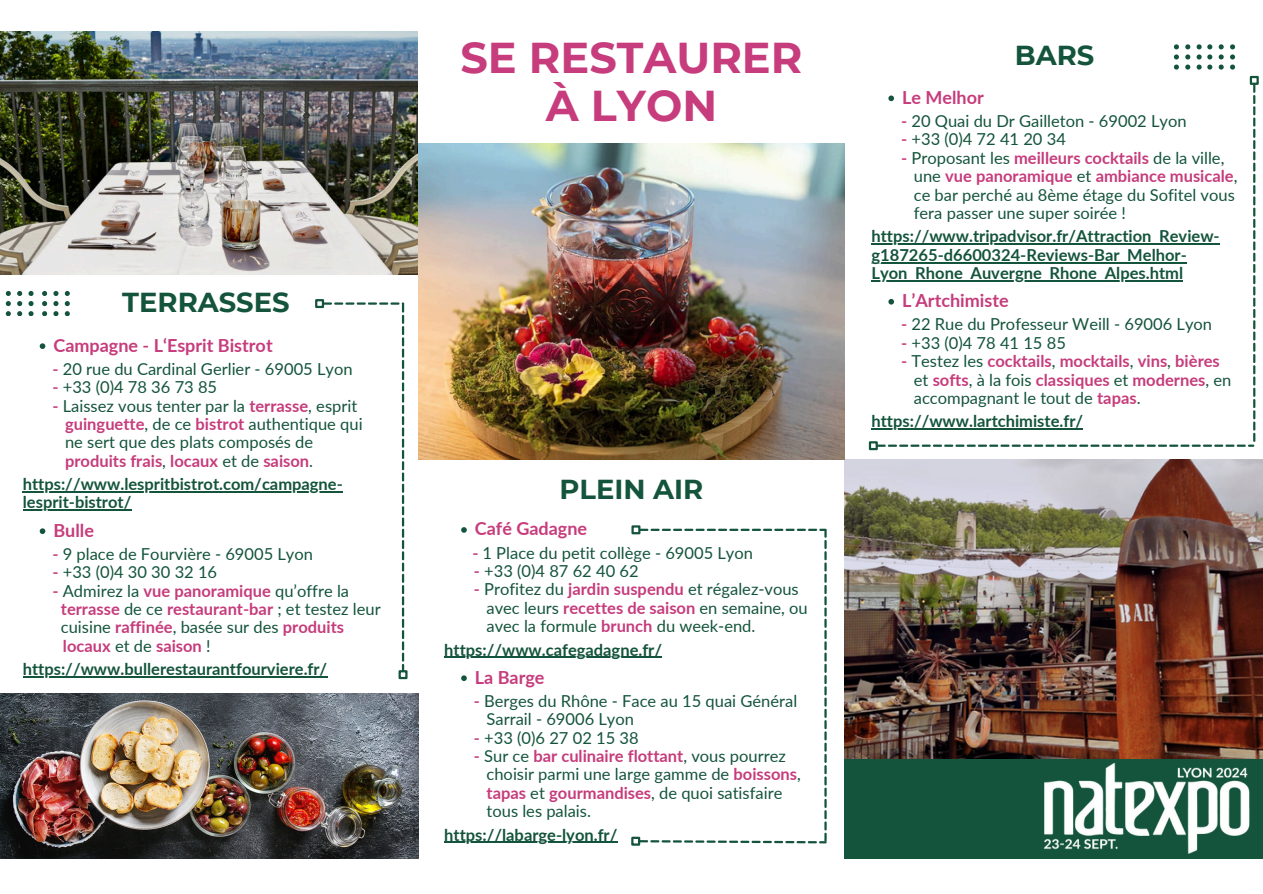
<style>
.page{position:relative;width:1263px;height:894px;background:#fff}
.page>*{position:absolute;margin:0;border:0;box-sizing:border-box;transform-origin:0 0}
.t1{font:700 43.05px/48.3px "Montserrat";color:#c63c7c;text-align:center}
.t2{font:700 27.45px "Montserrat";color:#14543c}
.t3{font:700 18px "Lato";color:#c63c7c}
.t4{font:16.5px "Lato";color:#14543c}
.t5{font:700 16.5px "Lato";color:#14543c}
.t6{font:700 16.5px "Lato";color:#c63c7c}
.s1{font-weight:700;color:#c63c7c}
.s2{font-weight:400;color:#14543c}
</style>
<div class="page">
<div style="left:844px;top:758px;width:419px;height:100px;background:#14543c"></div>
<img style="left:0;top:32px;width:418px;height:243px">
<img style="left:844px;top:459px;width:419px;height:299px">
<svg style="left:42px;top:291px;width:5px;height:24px"></svg>
<svg style="left:53px;top:291px;width:5px;height:24px"></svg>
<svg style="left:65px;top:291px;width:5px;height:24px"></svg>
<svg style="left:6px;top:291px;width:5px;height:24px"></svg>
<svg style="left:17px;top:291px;width:5px;height:24px"></svg>
<svg style="left:29px;top:291px;width:5px;height:24px"></svg>
<div style="left:1250px;top:76px;width:9px;height:9px;border:2px solid #14543c"></div>
<svg style="left:1174px;top:44px;width:5px;height:15px"></svg>
<svg style="left:1185px;top:44px;width:5px;height:15px"></svg>
<svg style="left:1174px;top:65px;width:5px;height:4px"></svg>
<svg style="left:1185px;top:65px;width:5px;height:4px"></svg>
<svg style="left:1197px;top:44px;width:15px;height:15px"></svg>
<svg style="left:1219px;top:44px;width:5px;height:15px"></svg>
<svg style="left:1230px;top:44px;width:5px;height:15px"></svg>
<svg style="left:1197px;top:65px;width:15px;height:4px"></svg>
<svg style="left:1219px;top:65px;width:5px;height:4px"></svg>
<svg style="left:1230px;top:65px;width:5px;height:4px"></svg>
<img style="left:1027px;top:748px;width:233px;height:111px">
<div style="left:869px;top:441px;width:9px;height:9px;border:2px solid #14543c"></div>
<svg style="left:461px;top:527px;width:6px;height:5px"></svg>
<hr style="left:444px;top:656px;width:218px;height:2px;background:#14543c">
<svg style="left:461px;top:675px;width:6px;height:5px"></svg>
<hr style="left:444px;top:841px;width:173px;height:1px;background:#14543c">
<img style="left:418px;top:144px;width:426px;height:315px">
<div style="left:631px;top:525px;width:9px;height:9px;border:2px solid #14543c"></div>
<img style="left:0;top:693px;width:418px;height:164px">
<svg style="left:40px;top:343px;width:5px;height:6px"></svg>
<hr style="left:23px;top:491px;width:320px;height:1px;background:#14543c">
<hr style="left:23px;top:509px;width:108px;height:2px;background:#14543c">
<svg style="left:40px;top:528px;width:5px;height:6px"></svg>
<hr style="left:23px;top:676px;width:304px;height:1px;background:#14543c">
<hr style="left:871px;top:243px;width:349px;height:2px;background:#14543c">
<hr style="left:871px;top:262px;width:316px;height:1px;background:#14543c">
<hr style="left:871px;top:280px;width:312px;height:1px;background:#14543c">
<svg style="left:877px;top:84px;width:378px;height:362px"></svg>
<hr style="left:871px;top:428px;width:212px;height:2px;background:#14543c">
<div style="left:315px;top:299px;width:9px;height:9px;border:2px solid #14543c"></div>
<svg style="left:323px;top:302px;width:81px;height:369px"></svg>
<div style="left:399px;top:670px;width:9px;height:9px;border:2px solid #14543c"></div>
<svg style="left:639px;top:528px;width:188px;height:315px"></svg>
<div style="left:631px;top:836px;width:9px;height:9px;border:2px solid #14543c"></div>
<h3 class="t1" style="left:460px;top:33px;width:343px">SE RESTAURER<br>À LYON</h3>
<p class="t2" style="left:122px;top:285px;width:169px">TERRASSES</p>
<h2 class="t3" style="left:53px;top:334px;width:221px">Campagne - L‘Esprit Bistrot</h2>
<p class="t4" style="left:52px;top:358px;width:302px"><span class="s1">-</span> 20 rue du Cardinal Gerlier - 69005 Lyon</p>
<p class="t4" style="left:52px;top:377px;width:166px"><span class="s1">-</span> +33 (0)4 78 36 73 85</p>
<p class="t4" style="left:52px;top:395px;width:306px"><span class="s1">-</span> Laissez vous tenter par la <span class="s1">terrasse</span>, esprit</p>
<p class="t4" style="left:65px;top:413px;width:299px"><span class="s1">guinguette</span>, de ce <span class="s1">bistrot</span> authentique qui</p>
<p class="t4" style="left:65px;top:432px;width:250px">ne sert que des plats composés de</p>
<p class="t6" style="left:65px;top:450px;width:250px">produits frais<span class="s2">,</span> locaux <span class="s2">et de</span> saison<span class="s2">.</span></p>
<h3 class="t5" style="left:23px;top:473px;width:322px">https://www.lespritbistrot.com/campagne-</h3>
<p class="t5" style="left:23px;top:492px;width:110px">lesprit-bistrot/</p>
<p class="t3" style="left:53px;top:518px;width:42px">Bulle</p>
<p class="t4" style="left:52px;top:543px;width:262px"><span class="s1">-</span> 9 place de Fourvière - 69005 Lyon</p>
<p class="t4" style="left:52px;top:562px;width:166px"><span class="s1">-</span> +33 (0)4 30 30 32 16</p>
<p class="t4" style="left:52px;top:580px;width:298px"><span class="s1">-</span> Admirez la <span class="s1">vue panoramique</span> qu’offre la</p>
<p class="t6" style="left:61px;top:598px;width:321px">terrasse <span class="s2">de ce</span> restaurant-bar <span class="s2">; et testez leur</span></p>
<p class="t4" style="left:61px;top:617px;width:285px">cuisine <span class="s1">raffinée</span>, basée sur des <span class="s1">produits</span></p>
<p class="t6" style="left:63px;top:635px;width:149px">locaux <span class="s2">et de</span> saison <span class="s2">!</span></p>
<p class="t5" style="left:23px;top:658px;width:306px">https://www.bullerestaurantfourviere.fr/</p>
<p class="t2" style="left:559px;top:472px;width:145px">PLEIN AIR</p>
<h2 class="t3" style="left:475px;top:517px;width:114px">Café Gadagne</h2>
<p class="t4" style="left:472px;top:542px;width:282px"><span class="s1">-</span> 1 Place du petit collège - 69005 Lyon</p>
<p class="t4" style="left:474px;top:560px;width:166px"><span class="s1">-</span> +33 (0)4 87 62 40 62</p>
<p class="t4" style="left:474px;top:579px;width:326px"><span class="s1">-</span> Profitez du <span class="s1">jardin suspendu</span> et régalez-vous</p>
<p class="t4" style="left:486px;top:597px;width:323px">avec leurs <span class="s1">recettes de saison</span> en semaine, ou</p>
<p class="t4" style="left:486px;top:615px;width:270px">avec la formule <span class="s1">brunch</span> du week-end.</p>
<p class="t5" style="left:444px;top:639px;width:219px">https://www.cafegadagne.fr/</p>
<p class="t3" style="left:475px;top:665px;width:71px">La Barge</p>
<p class="t4" style="left:474px;top:690px;width:325px"><span class="s1">-</span> Berges du Rhône - Face au 15 quai Général</p>
<p class="t4" style="left:487px;top:708px;width:149px">Sarrail - 69006 Lyon</p>
<h3 class="t4" style="left:474px;top:727px;width:166px"><span class="s1">-</span> +33 (0)6 27 02 15 38</h3>
<p class="t6" style="left:474px;top:745px;width:313px">- <span class="s2">Sur ce</span> bar culinaire flottant<span class="s2">, vous pourrez</span></p>
<p class="t4" style="left:487px;top:764px;width:316px">choisir parmi une large gamme de <span class="s1">boissons</span>,</p>
<p class="t4" style="left:487px;top:782px;width:297px"><span class="s1">tapas</span> et <span class="s1">gourmandises</span>, de quoi satisfaire</p>
<p class="t4" style="left:487px;top:800px;width:106px">tous les palais.</p>
<p class="t5" style="left:444px;top:824px;width:175px">https://labarge-lyon.fr/</p>
<h3 class="t2" style="left:1015px;top:39px;width:81px">BARS</h3>
<p class="t3" style="left:902px;top:86px;width:83px">Le Melhor</p>
<h2 class="t4" style="left:901px;top:111px;width:287px"><span class="s1">-</span> 20 Quai du Dr Gailleton - 69002 Lyon</h2>
<p class="t4" style="left:901px;top:129px;width:166px"><span class="s1">-</span> +33 (0)4 72 41 20 34</p>
<p class="t4" style="left:901px;top:147px;width:325px"><span class="s1">-</span> Proposant les <span class="s1">meilleurs cocktails</span> de la ville,</p>
<p class="t6" style="left:914px;top:166px;width:325px"><span class="s2">une</span> vue panoramique <span class="s2">et</span> ambiance musicale<span class="s2">,</span></p>
<p class="t4" style="left:914px;top:184px;width:323px">ce bar perché au 8ème étage du Sofitel vous</p>
<p class="t4" style="left:914px;top:203px;width:214px">fera passer une super soirée !</p>
<p class="t5" style="left:871px;top:226px;width:350px">https://www.tripadvisor.fr/Attraction_Review-</p>
<p class="t5" style="left:871px;top:244px;width:317px">g187265-d6600324-Reviews-Bar_Melhor-</p>
<p class="t5" style="left:871px;top:263px;width:313px">Lyon_Rhone_Auvergne_Rhone_Alpes.html</p>
<p class="t3" style="left:902px;top:289px;width:108px">L’Artchimiste</p>
<h3 class="t4" style="left:901px;top:314px;width:312px"><span class="s1">-</span> 22 Rue du Professeur Weill - 69006 Lyon</h3>
<p class="t4" style="left:901px;top:332px;width:166px"><span class="s1">-</span> +33 (0)4 78 41 15 85</p>
<p class="t6" style="left:901px;top:351px;width:320px">- <span class="s2">Testez les</span> cocktails<span class="s2">,</span> mocktails<span class="s2">,</span> vins<span class="s2">,</span> bières</p>
<p class="t6" style="left:914px;top:369px;width:319px"><span class="s2">et</span> softs<span class="s2">, à la fois</span> classiques <span class="s2">et</span> modernes<span class="s2">, en</span></p>
<p class="t4" style="left:914px;top:387px;width:228px">accompagnant le tout de <span class="s1">tapas</span>.</p>
<p class="t5" style="left:871px;top:411px;width:213px">https://www.lartchimiste.fr/</p>
</div>
